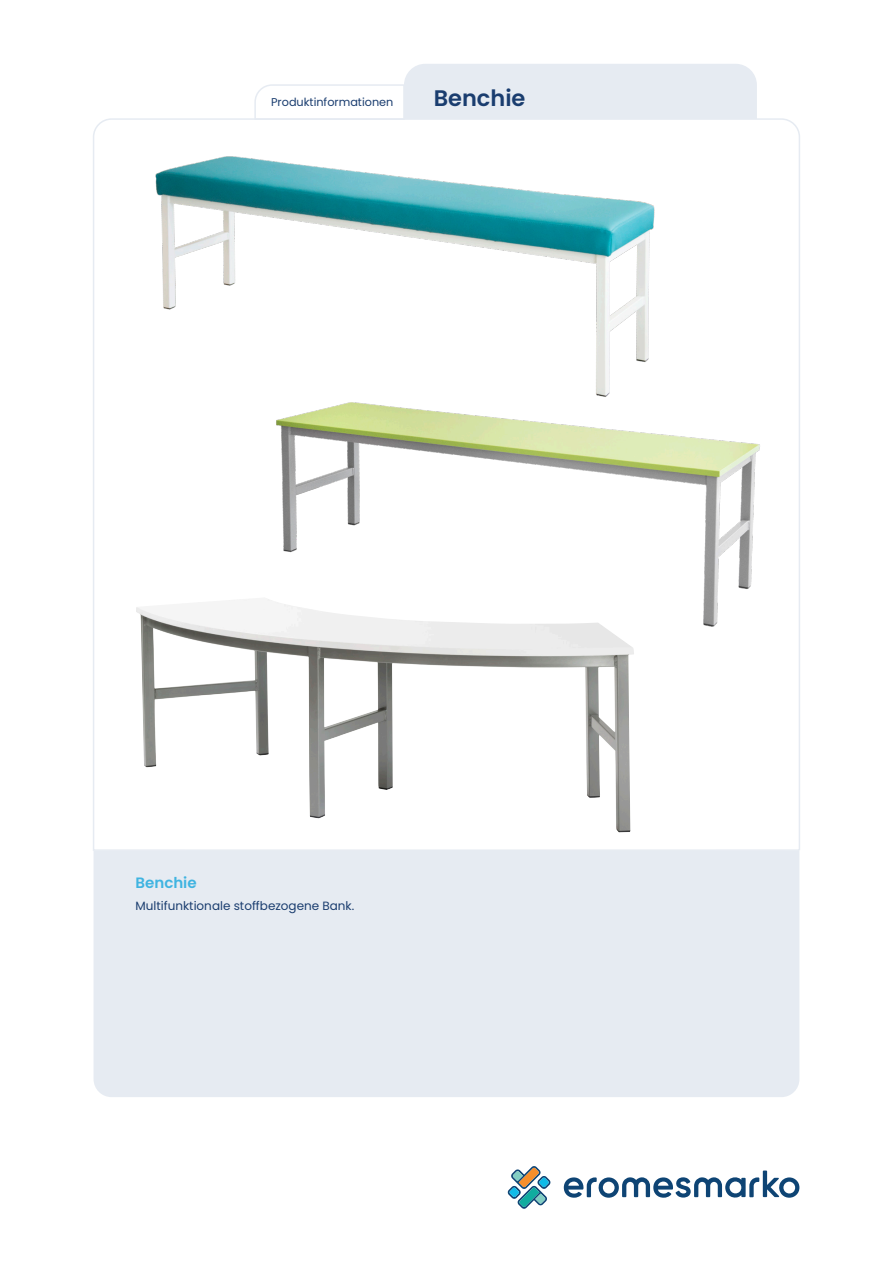
<style>
.page{position:relative;width:893px;height:1263px;background:#fff}
.page>*{position:absolute;margin:0;border:0;box-sizing:border-box;transform-origin:0 0}
.kop{font:600 22.5px "Poppins";color:#1a3d6f}
.tussenkopje_bold{font:600 15px "Poppins";color:#40b4e1}
.body_LL{font:12px "Poppins";color:#1a3d6f}
.t1{font:11.25px "Poppins";color:#1a3d6f}
</style>
<div class="page">
<svg style="left:254px;top:64px;width:503px;height:54px"></svg>
<div style="left:94px;top:852px;width:705px;height:245px;background:#e6ebf2"></div>
<svg style="left:93px;top:118px;width:707px;height:734px"></svg>
<img style="left:148px;top:147px;width:513px;height:264px">
<img style="left:263px;top:390px;width:505px;height:246px">
<img style="left:136px;top:597px;width:498px;height:235px">
<svg style="left:507px;top:1166px;width:44px;height:43px"></svg>
<svg style="left:564px;top:1170px;width:235px;height:28px"></svg>
<p class="t1" style="left:271px;top:95px;width:124px">Produktinformationen</p>
<p class="kop" style="left:434px;top:85px;width:93px">Benchie</p>
<p class="tussenkopje_bold" style="left:136px;top:873px;width:63px">Benchie</p>
<p class="body_LL" style="left:136px;top:899px;width:220px">Multifunktionale stoffbezogene Bank.</p>
</div>
